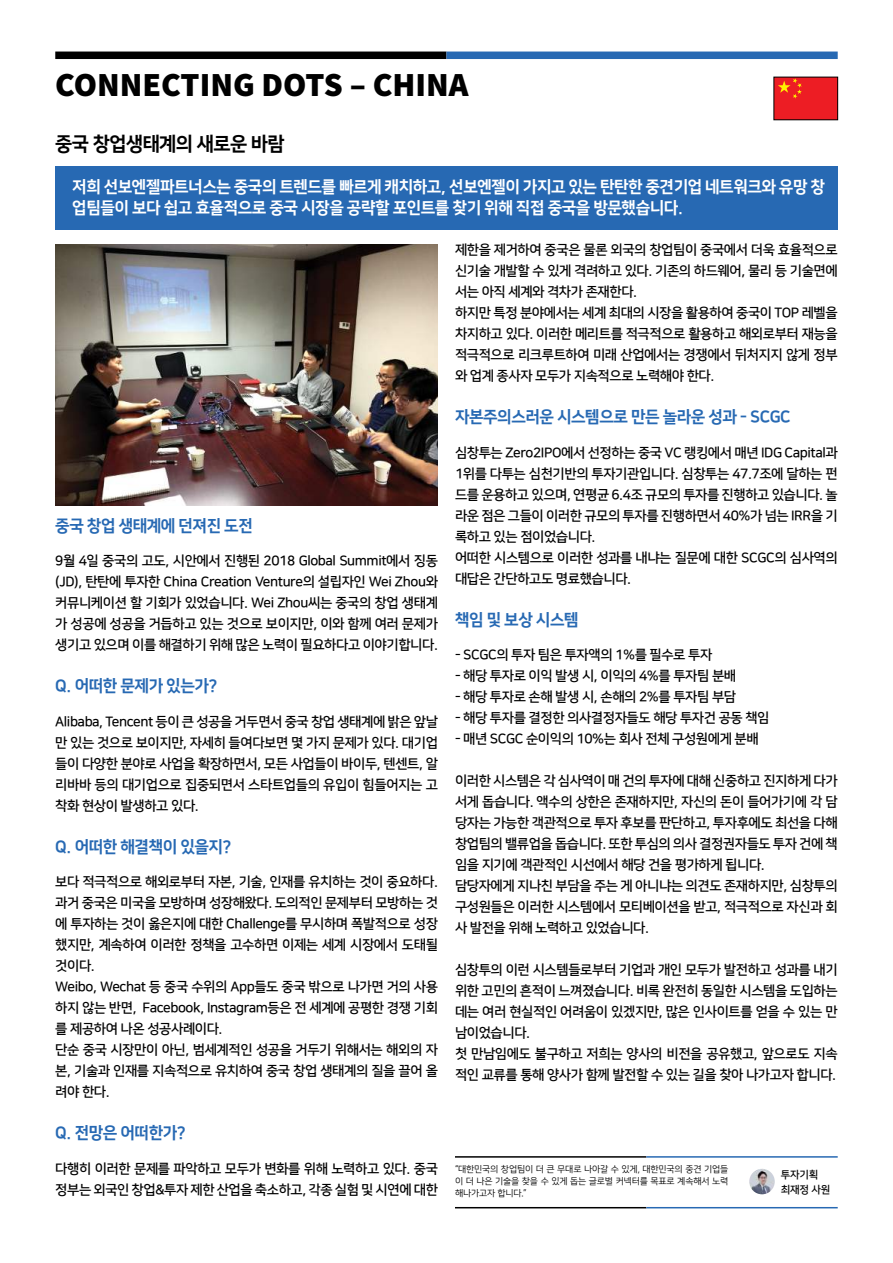
<style>
.page{position:relative;width:893px;height:1263px;background:#fff}
.page>*{position:absolute;margin:0;border:0;box-sizing:border-box;transform-origin:0 0}
.t1{font:900 33.75px "Source Sans Pro";color:#000}
.t2{font:19.5px "Nanum Square EB";letter-spacing:-.03em;color:#000}
.t3{font:16.5px/21px "Nanum Square EB";letter-spacing:-.03em;color:#fff}
.t4{font:16.5px "Nanum Square EB";letter-spacing:-.03em;color:#2769b3}
.t5{font:13.5px/21px "Nanum Square B";letter-spacing:-.03em;color:#000}
.t6{font:10.5px/15px "Nanum Square B";letter-spacing:-.015em;color:#000}
.t7{font:9px/12px "Nanum Square R";letter-spacing:-.015em;color:#000;text-align:justify}
</style>
<div class="page">
<div style="left:774px;top:77px;width:64px;height:43px;background:#ed1d24"></div>
<svg style="left:778px;top:78px;width:24px;height:21px"></svg>
<div style="left:55px;top:52px;width:391px;height:7px;background:#000"></div>
<div style="left:446px;top:52px;width:392px;height:7px;background:#2769b3"></div>
<div style="left:55px;top:167px;width:783px;height:63px;background:#2769b3"></div>
<img style="left:55px;top:244px;width:383px;height:261px">
<hr style="left:455px;top:1156px;width:191px;height:2px;background:#000">
<hr style="left:646px;top:1156px;width:192px;height:2px;background:#2769b3">
<hr style="left:455px;top:1207px;width:191px;height:1px;background:#000">
<hr style="left:646px;top:1207px;width:192px;height:1px;background:#2769b3">
<img style="left:749px;top:1169px;width:26px;height:25px;border-radius:13px">
<h1 class="t1" style="left:55px;top:61px;width:415px">CONNECTING DOTS – CHINA</h1>
<h2 class="t2" style="left:55px;top:133px;width:231px">중국 창업생태계의 새로운 바람</h2>
<p class="t3" style="left:72px;top:177px;width:754px">저희 선보엔젤파트너스는 중국의 트렌드를 빠르게 캐치하고, 선보엔젤이 가지고 있는 탄탄한 중견기업 네트워크와 유망 창 업팀들이 보다 쉽고 효율적으로 중국 시장을 공략할 포인트를 찾기 위해 직접 중국을 방문했습니다.</p>
<p class="t4" style="left:55px;top:517px;width:199px">중국 창업 생태계에 던져진 도전</p>
<p class="t5" style="left:55px;top:551px;width:384px;text-align:justify">9월 4일 중국의 고도, 시안에서 진행된 2018 Global Summit에서 징동 (JD), 탄탄에 투자한 China Creation Venture의 설립자인 Wei Zhou와 커뮤니케이션 할 기회가 있었습니다. Wei Zhou씨는 중국의 창업 생태계 가 성공에 성공을 거듭하고 있는 것으로 보이지만, 이와 함께 여러 문제가 생기고 있으며 이를 해결하기 위해 많은 노력이 필요하다고 이야기합니다.</p>
<p class="t4" style="left:55px;top:677px;width:164px">Q. 어떠한 문제가 있는가?</p>
<p class="t5" style="left:55px;top:711px;width:384px;text-align:justify">Alibaba, Tencent 등이 큰 성공을 거두면서 중국 창업 생태계에 밝은 앞날 만 있는 것으로 보이지만, 자세히 들여다보면 몇 가지 문제가 있다. 대기업 들이 다양한 분야로 사업을 확장하면서, 모든 사업들이 바이두, 텐센트, 알 리바바 등의 대기업으로 집중되면서 스타트업들의 유입이 힘들어지는 고 착화 현상이 발생하고 있다.</p>
<p class="t4" style="left:55px;top:838px;width:178px">Q. 어떠한 해결책이 있을지?</p>
<p class="t5" style="left:55px;top:872px;width:384px">보다 적극적으로 해외로부터 자본, 기술, 인재를 유치하는 것이 중요하다. 과거 중국은 미국을 모방하며 성장해왔다. 도의적인 문제부터 모방하는 것 에 투자하는 것이 옳은지에 대한 Challenge를 무시하며 폭발적으로 성장 했지만, 계속하여 이러한 정책을 고수하면 이제는 세계 시장에서 도태될 것이다.<br>Weibo, Wechat 등 중국 수위의 App들도 중국 밖으로 나가면 거의 사용 하지 않는 반면, Facebook, Instagram등은 전 세계에 공평한 경쟁 기회 를 제공하여 나온 성공사례이다.<br>단순 중국 시장만이 아닌, 범세계적인 성공을 거두기 위해서는 해외의 자 본, 기술과 인재를 지속적으로 유치하여 중국 창업 생태계의 질을 끌어 올 려야 한다.</p>
<p class="t4" style="left:55px;top:1124px;width:132px">Q. 전망은 어떠한가?</p>
<p class="t5" style="left:55px;top:1158px;width:384px">다행히 이러한 문제를 파악하고 모두가 변화를 위해 노력하고 있다. 중국 정부는 외국인 창업&amp;투자 제한 산업을 축소하고, 각종 실험 및 시연에 대한</p>
<p class="t5" style="left:455px;top:239px;width:384px">제한을 제거하여 중국은 물론 외국의 창업팀이 중국에서 더욱 효율적으로 신기술 개발할 수 있게 격려하고 있다. 기존의 하드웨어, 물리 등 기술면에 서는 아직 세계와 격차가 존재한다.<br>하지만 특정 분야에서는 세계 최대의 시장을 활용하여 중국이 TOP 레벨을 차지하고 있다. 이러한 메리트를 적극적으로 활용하고 해외로부터 재능을 적극적으로 리크루트하여 미래 산업에서는 경쟁에서 뒤처지지 않게 정부 와 업계 종사자 모두가 지속적으로 노력해야 한다.</p>
<p class="t4" style="left:455px;top:408px;width:337px">자본주의스러운 시스템으로 만든 놀라운 성과 - SCGC</p>
<p class="t5" style="left:455px;top:442px;width:384px">심창투는 Zero2IPO에서 선정하는 중국 VC 랭킹에서 매년 IDG Capital과<br>1위를 다투는 심천기반의 투자기관입니다. 심창투는 47.7조에 달하는 펀 드를 운용하고 있으며, 연평균 6.4조 규모의 투자를 진행하고 있습니다. 놀 라운 점은 그들이 이러한 규모의 투자를 진행하면서 40%가 넘는 IRR을 기 록하고 있는 점이었습니다.<br>어떠한 시스템으로 이러한 성과를 내냐는 질문에 대한 SCGC의 심사역의 대답은 간단하고도 명료했습니다.</p>
<p class="t4" style="left:455px;top:610px;width:125px">책임 및 보상 시스템</p>
<p class="t5" style="left:455px;top:644px;width:259px">- SCGC의 투자 팀은 투자액의 1%를 필수로 투자</p>
<p class="t5" style="left:455px;top:665px;width:283px">- 해당 투자로 이익 발생 시, 이익의 4%를 투자팀 분배</p>
<p class="t5" style="left:455px;top:686px;width:283px">- 해당 투자로 손해 발생 시, 손해의 2%를 투자팀 부담</p>
<p class="t5" style="left:455px;top:707px;width:316px">- 해당 투자를 결정한 의사결정자들도 해당 투자건 공동 책임</p>
<p class="t5" style="left:455px;top:728px;width:305px">- 매년 SCGC 순이익의 10%는 회사 전체 구성원에게 분배</p>
<p class="t5" style="left:455px;top:770px;width:384px">이러한 시스템은 각 심사역이 매 건의 투자에 대해 신중하고 진지하게 다가 서게 돕습니다. 액수의 상한은 존재하지만, 자신의 돈이 들어가기에 각 담 당자는 가능한 객관적으로 투자 후보를 판단하고, 투자후에도 최선을 다해 창업팀의 밸류업을 돕습니다. 또한 투심의 의사 결정권자들도 투자 건에 책 임을 지기에 객관적인 시선에서 해당 건을 평가하게 됩니다.<br>담당자에게 지나친 부담을 주는 게 아니냐는 의견도 존재하지만, 심창투의 구성원들은 이러한 시스템에서 모티베이션을 받고, 적극적으로 자신과 회 사 발전을 위해 노력하고 있었습니다.</p>
<p class="t5" style="left:455px;top:960px;width:384px">심창투의 이런 시스템들로부터 기업과 개인 모두가 발전하고 성과를 내기 위한 고민의 흔적이 느껴졌습니다. 비록 완전히 동일한 시스템을 도입하는 데는 여러 현실적인 어려움이 있겠지만, 많은 인사이트를 얻을 수 있는 만 남이었습니다.<br>첫 만남임에도 불구하고 저희는 양사의 비전을 공유했고, 앞으로도 지속 적인 교류를 통해 양사가 함께 발전할 수 있는 길을 찾아 나가고자 합니다.</p>
<p class="t7" style="left:455px;top:1164px;width:275px">“대한민국의 창업팀이 더 큰 무대로 나아갈 수 있게, 대한민국의 중견 기업들 이 더 나은 기술을 찾을 수 있게 돕는 글로벌 커넥터를 목표로 계속해서 노력 해나가고자 합니다.”</p>
<p class="t6" style="left:781px;top:1167px;width:51px">투자기획 최재정 사원</p>
</div>
